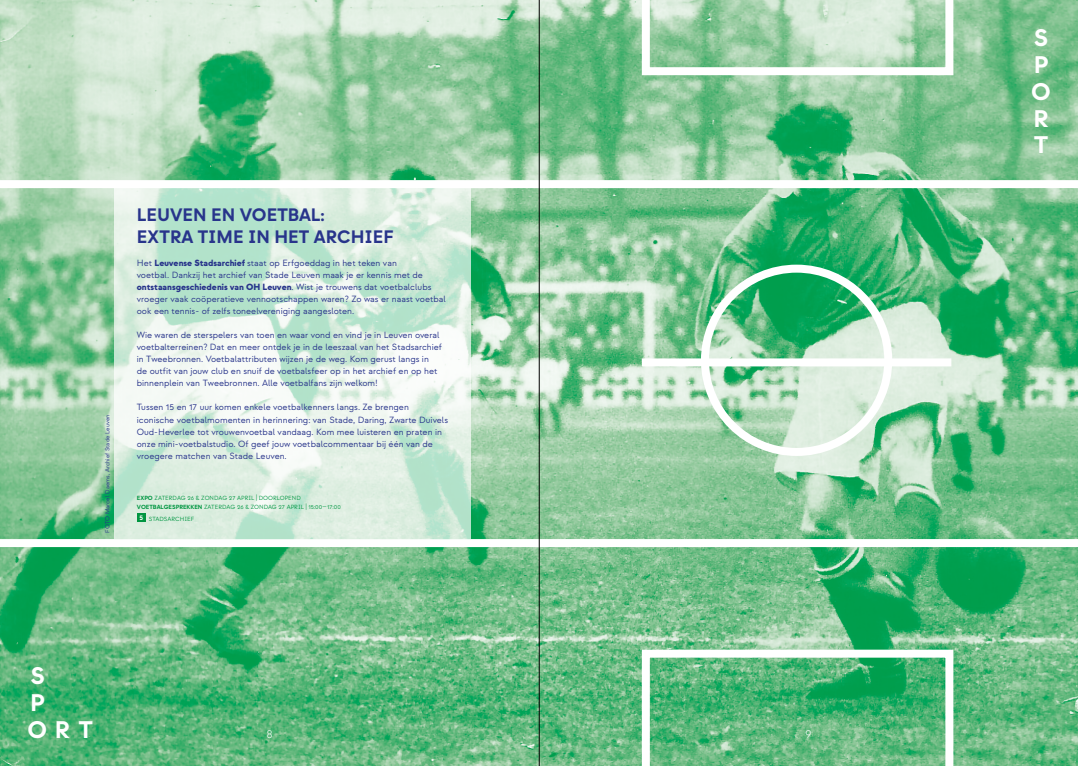
<style>
.page{position:relative;width:1078px;height:766px;background:#fff}
.page>*{position:absolute;margin:0;border:0;box-sizing:border-box;transform-origin:0 0}
.t1{font:700 24px/26.8px "Strawford";color:#fff}
.t2{font:700 18px/22px "Strawford";color:#28348b}
.t3{font:300 12px "Strawford";color:#fff}
.t4{font:9px/12px "Strawford";color:#28348b}
.t5{font:6px/9px "Strawford";color:#009641}
.t6{font:6px "Strawford";color:#28348b}
.s1{font-weight:900}
.s2{font-weight:700}
.s3{font-weight:700;font-size:7px;color:#fff}
</style>
<div class="page">
<img style="left:0;top:0;width:1077px;height:765px">
<div style="left:0;top:180px;width:1077px;height:8px;background:#fff"></div>
<div style="left:0;top:539px;width:1077px;height:8px;background:#fff"></div>
<svg style="left:641px;top:0;width:312px;height:75px;background:#b9dcc0"></svg>
<svg style="left:641px;top:649px;width:312px;height:116px;background:#62bc84"></svg>
<svg style="left:114px;top:188px;width:356px;height:351px"></svg>
<div style="left:641px;top:358px;width:310px;height:8px;background:#fff"></div>
<div style="left:700px;top:264px;width:192px;height:192px;border:8px solid #fff;border-radius:50%"></div>
<div style="left:137px;top:513px;width:8px;height:8px;background:#009641"></div>
<hr style="left:539px;top:0;width:1px;height:765px;background:#000">
<p class="t6" style="left:104px;top:532px;width:119px;rotate:-90deg">FOTO Marcel Daems, Archief Stade Leuven</p>
<h2 class="t2" style="left:137px;top:204px;width:259px">LEUVEN EN VOETBAL:<br>EXTRA TIME IN HET ARCHIEF</h2>
<p class="t4" style="left:137px;top:257px;width:310px">Het <span class="s1">Leuvense Stadsarchief</span> staat op Erfgoeddag in het teken van<br>voetbal. Dankzij het archief van Stade Leuven maak je er kennis met de <span class="s1">ontstaansgeschiedenis van OH Leuven</span>. Wist je trouwens dat voetbalclubs vroeger vaak coöperatieve vennootschappen waren? Zo was er naast voetbal ook een tennis- of zelfs toneelvereniging aangesloten.</p>
<p class="t4" style="left:137px;top:329px;width:307px">Wie waren de sterspelers van toen en waar vond en vind je in Leuven overal voetbalterreinen? Dat en meer ontdek je in de leeszaal van het Stadsarchief in Tweebronnen. Voetbalattributen wijzen je de weg. Kom gerust langs in<br>de outfit van jouw club en snuif de voetbalsfeer op in het archief en op het binnenplein van Tweebronnen. Alle voetbalfans zijn welkom!</p>
<p class="t4" style="left:137px;top:401px;width:313px">Tussen 15 en 17 uur komen enkele voetbalkenners langs. Ze brengen iconische voetbalmomenten in herinnering: van Stade, Daring, Zwarte Duivels Oud-Heverlee tot vrouwenvoetbal vandaag. Kom mee luisteren en praten in onze mini-voetbalstudio. Of geef jouw voetbalcommentaar bij één van de vroegere matchen van Stade Leuven.</p>
<p class="t5" style="left:137px;top:493px;width:205px"><span class="s2">EXPO</span> ZATERDAG 26 &amp; ZONDAG 27 APRIL | DOORLOPEND<br><span class="s2">VOETBALGESPREKKEN</span> ZATERDAG 26 &amp; ZONDAG 27 APRIL | 15:00—17:00</p>
<p class="t5" style="left:139px;top:514px;width:57px"><span class="s3">5</span> STADSARCHIEF</p>
<h1 class="t1" style="left:28px;top:662px;width:67px">S<br>P<br>ORT</h1>
<h3 class="t3" style="left:266px;top:726px;width:8px">8</h3>
<h3 class="t3" style="left:805px;top:726px;width:8px">9</h3>
<h1 class="t1" style="left:1030px;top:25px;width:21px;text-align:justify">S P O R T</h1>
</div>
